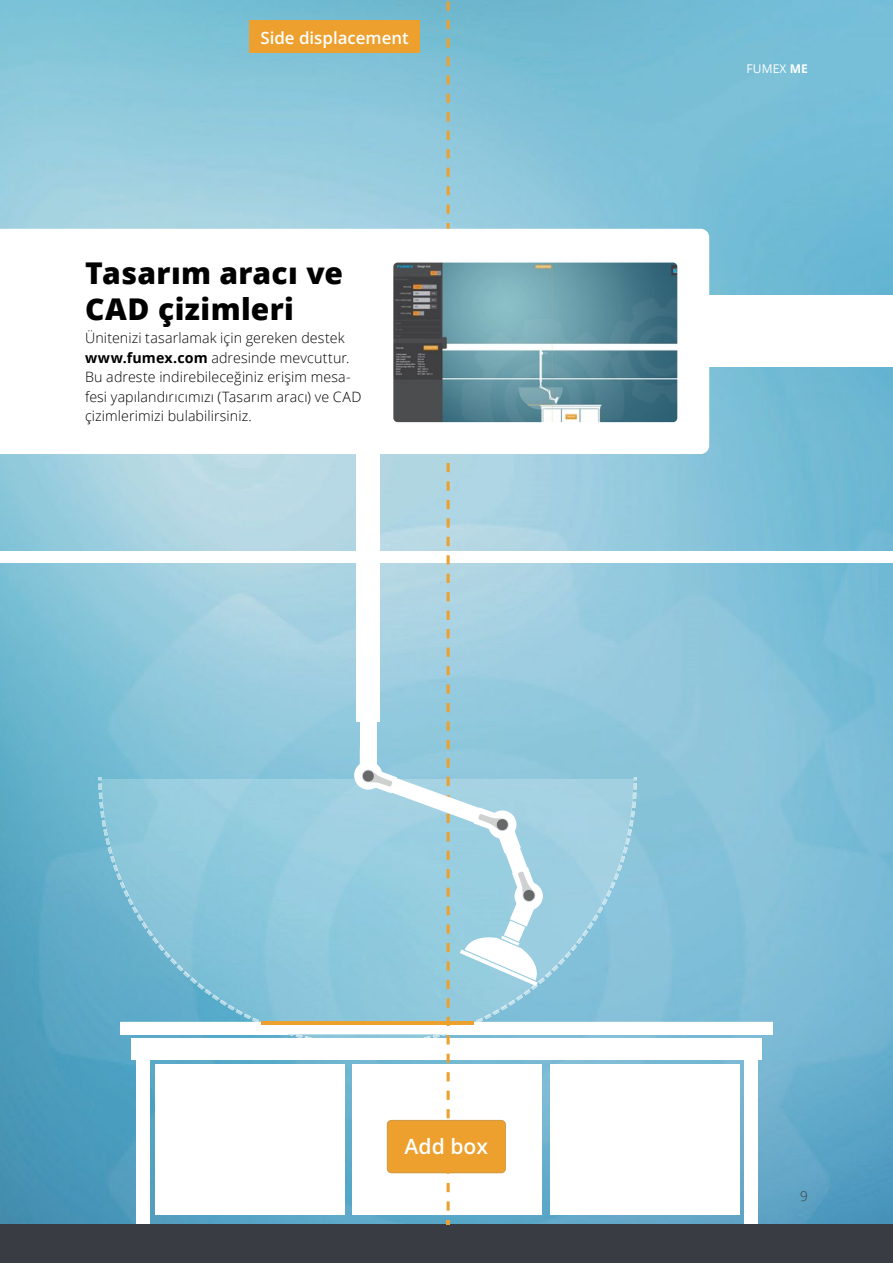
<style>
.page{position:relative;width:893px;height:1263px;background:#fff}
.page>*{position:absolute;margin:0;border:0;box-sizing:border-box;transform-origin:0 0}
.t1{font:800 30px/36px "Open Sans";letter-spacing:.01em;color:#000}
.t2{font:600 21.15px "Open Sans";color:#fff}
.t3{font:600 16.95px "Open Sans";color:#fff}
.t4{font:300 14.25px/19.5px "Open Sans";letter-spacing:.005em;color:#000}
.t5{font:300 13.5px "Open Sans";color:#3b3c43}
.t6{font:12px "Open Sans";letter-spacing:.01em;color:#fff}
.s1{font-weight:700}
</style>
<div class="page">
<img style="left:0;top:0;width:893px;height:1224px">
<div style="left:120px;top:1022px;width:653px;height:12px;background:#fff"></div>
<div style="left:155px;top:1064px;width:190px;height:151px;background:#fff"></div>
<div style="left:352px;top:1064px;width:190px;height:151px;background:#fff"></div>
<div style="left:550px;top:1064px;width:190px;height:151px;background:#fff"></div>
<div style="left:0;top:552px;width:893px;height:11px;background:#fff"></div>
<div style="left:0;top:296px;width:893px;height:71px;background:#fff"></div>
<div style="left:356px;top:336px;width:24px;height:385px;background:#fff"></div>
<img style="left:98px;top:783px;width:539px;height:62px">
<div style="left:249px;top:21px;width:171px;height:32px;background:#eda02d"></div>
<div style="left:136px;top:1054px;width:14px;height:170px;background:#fff"></div>
<div style="left:744px;top:1054px;width:13px;height:170px;background:#fff"></div>
<div style="left:131px;top:1038px;width:631px;height:22px;background:#fff"></div>
<div style="left:0;top:1224px;width:893px;height:39px;background:#3a3c43"></div>
<svg style="left:447px;top:1px;width:3px;height:10px"></svg>
<svg style="left:447px;top:20px;width:3px;height:9px"></svg>
<svg style="left:447px;top:38px;width:3px;height:10px"></svg>
<svg style="left:447px;top:57px;width:3px;height:9px"></svg>
<svg style="left:447px;top:75px;width:3px;height:10px"></svg>
<svg style="left:447px;top:94px;width:3px;height:9px"></svg>
<svg style="left:447px;top:112px;width:3px;height:9px"></svg>
<svg style="left:447px;top:131px;width:3px;height:9px"></svg>
<svg style="left:447px;top:149px;width:3px;height:9px"></svg>
<svg style="left:447px;top:168px;width:3px;height:9px"></svg>
<svg style="left:447px;top:186px;width:3px;height:9px"></svg>
<svg style="left:447px;top:205px;width:3px;height:9px"></svg>
<svg style="left:447px;top:223px;width:3px;height:6px"></svg>
<svg style="left:447px;top:463px;width:3px;height:9px"></svg>
<svg style="left:447px;top:481px;width:3px;height:10px"></svg>
<svg style="left:447px;top:500px;width:3px;height:9px"></svg>
<svg style="left:447px;top:518px;width:3px;height:10px"></svg>
<svg style="left:447px;top:537px;width:3px;height:9px"></svg>
<svg style="left:447px;top:555px;width:3px;height:9px"></svg>
<svg style="left:447px;top:574px;width:3px;height:9px"></svg>
<svg style="left:447px;top:592px;width:3px;height:9px"></svg>
<svg style="left:447px;top:611px;width:3px;height:9px"></svg>
<svg style="left:447px;top:629px;width:3px;height:9px"></svg>
<svg style="left:447px;top:648px;width:3px;height:9px"></svg>
<svg style="left:447px;top:666px;width:3px;height:9px"></svg>
<svg style="left:447px;top:684px;width:3px;height:10px"></svg>
<svg style="left:447px;top:703px;width:3px;height:9px"></svg>
<svg style="left:447px;top:721px;width:3px;height:10px"></svg>
<svg style="left:447px;top:1054px;width:3px;height:9px"></svg>
<svg style="left:447px;top:1072px;width:3px;height:9px"></svg>
<svg style="left:447px;top:1091px;width:3px;height:9px"></svg>
<svg style="left:387px;top:1109px;width:119px;height:65px"></svg>
<svg style="left:447px;top:1183px;width:3px;height:9px"></svg>
<svg style="left:447px;top:1201px;width:3px;height:9px"></svg>
<svg style="left:447px;top:1220px;width:3px;height:4px"></svg>
<div style="left:360px;top:721px;width:16px;height:55px;background:#fff"></div>
<svg style="left:108px;top:740px;width:514px;height:306px;background:#9bccdd"></svg>
<svg style="left:0;top:229px;width:709px;height:225px"></svg>
<img style="left:393px;top:263px;width:284px;height:159px">
<p class="t3" style="left:260px;top:26px;width:150px">Side displacement</p>
<h1 class="t1" style="left:85px;top:253px;width:259px">Tasarım aracı ve<br>CAD çizimleri</h1>
<p class="t4" style="left:85px;top:328px;width:278px">Ünitenizi tasarlamak için gereken destek <span class="s1">www.fumex.com</span> adresinde mevcuttur.<br>Bu adreste indirebileceğiniz erişim mesa&shy;fesi yapılandırıcımızı (Tasarım aracı) ve CAD çizimlerimizi bulabilirsiniz.</p>
<p class="t6" style="left:747px;top:60px;width:63px">FUMEX <span class="s1">ME</span></p>
<h2 class="t2" style="left:405px;top:1132px;width:85px">Add box</h2>
<p class="t5" style="left:800px;top:1187px;width:9px">9</p>
</div>
